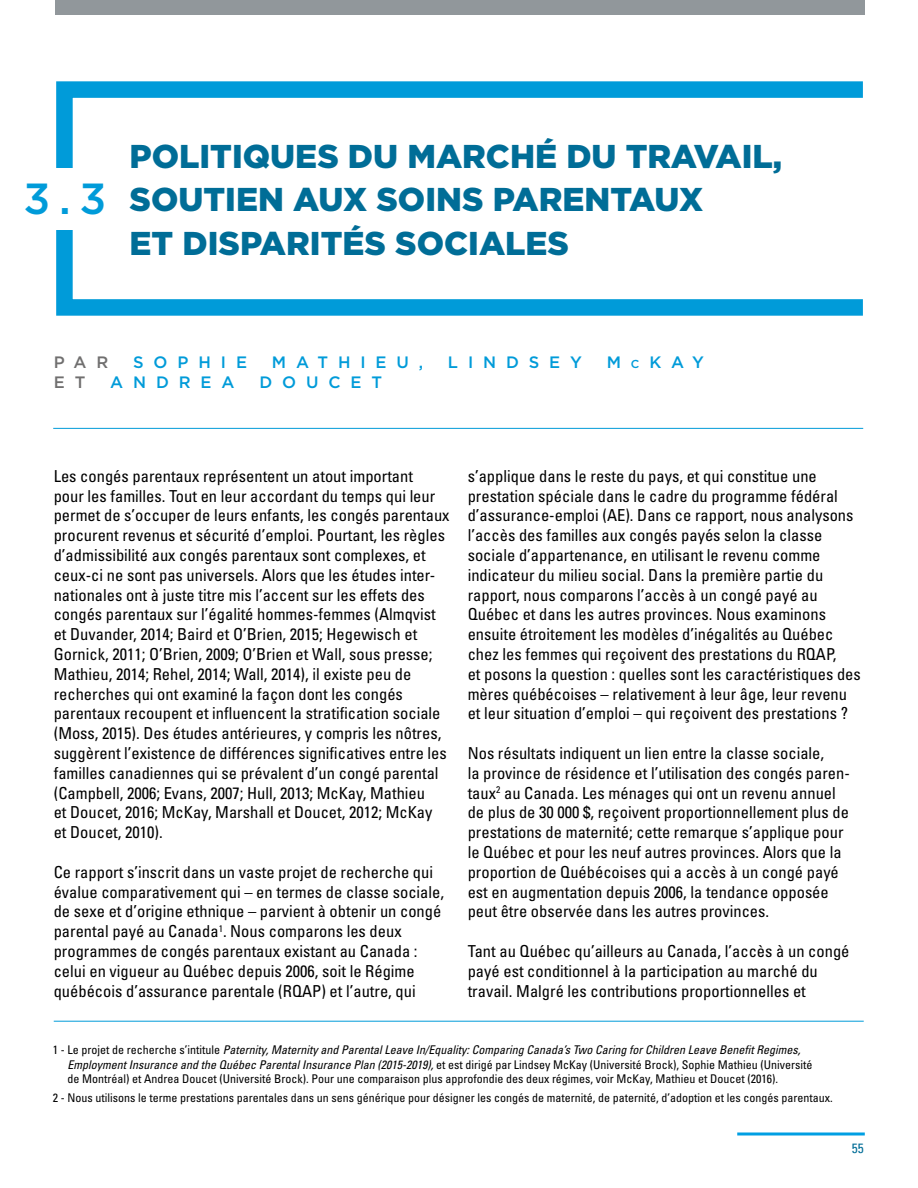
<style>
.page{position:relative;width:918px;height:1188px;background:#fff}
.page>*{position:absolute;margin:0;border:0;box-sizing:border-box;transform-origin:0 0}
.t1{font:500 43.5px "Gotham";color:#009bd9}
.t2{font:900 33px/43.5px "Gotham";color:#006d97}
.t3{font:condensed 16.5px/19.8px "Univers";color:#000}
.t4{font:500 16.5px "Gotham";letter-spacing:.6em;color:#009bd9}
.t5{font:500 16.5px "Gotham";color:#706f6f}
.t6{font:condensed 13.5px "Univers";color:#006d97}
.t7{font:condensed 12px/14.4px "Univers";color:#000}
.s1{font-size:11.55px}
.s2{font-style:italic}
</style>
<div class="page">
<div style="left:56px;top:81px;width:815px;height:235px;border:16px solid #009bd9"></div>
<div style="left:0;top:168px;width:93px;height:61px;background:#fff"></div>
<hr style="left:53px;top:428px;width:810px;height:1px;background:#009bd9">
<hr style="left:54px;top:1021px;width:810px;height:1px;background:#009bd9">
<svg style="left:737px;top:1132px;width:128px;height:4px"></svg>
<div style="left:55px;top:0;width:810px;height:15px;background:#91979b"></div>
<h1 class="t1" style="left:23px;top:174px;width:84px">3.3</h1>
<h2 class="t2" style="left:130px;top:134px;width:654px">POLITIQUES DU MARCHÉ DU TRAVAIL,<br>SOUTIEN AUX SOINS PARENTAUX<br>ET DISPARITÉS SOCIALES</h2>
<p class="t5" style="left:54px;top:353px;width:56px">PAR</p>
<p class="t4" style="left:133px;top:353px;width:115px">SOPHIE</p>
<p class="t4" style="left:272px;top:353px;width:153px">MATHIEU,</p>
<p class="t4" style="left:448px;top:353px;width:136px">LINDSEY</p>
<p class="t4" style="left:607px;top:353px;width:99px">M <span class="s1">c</span> KAY</p>
<p class="t5" style="left:54px;top:372px;width:33px">E T</p>
<p class="t4" style="left:110px;top:372px;width:126px">ANDREA</p>
<p class="t4" style="left:259px;top:372px;width:124px">DOUCET</p>
<p class="t3" style="left:54px;top:466px;width:397px">Les congés parentaux représentent un atout important<br>pour les familles. Tout en leur accordant du temps qui leur permet de s’occuper de leurs enfants, les congés parentaux procurent revenus et sécurité d’emploi. Pourtant, les règles d’admissibilité aux congés parentaux sont complexes, et ceux-ci ne sont pas universels. Alors que les études inter&shy;nationales ont à juste titre mis l’accent sur les effets des congés parentaux sur l’égalité hommes-femmes (Almqvist et Duvander, 2014; Baird et O’Brien, 2015; Hegewisch et Gornick, 2011; O’Brien, 2009; O’Brien et Wall, sous presse; Mathieu, 2014; Rehel, 2014; Wall, 2014), il existe peu de recherches qui ont examiné la façon dont les congés parentaux recoupent et influencent la stratification sociale (Moss, 2015). Des études antérieures, y compris les nôtres, suggèrent l’existence de différences significatives entre les familles canadiennes qui se prévalent d’un congé parental (Campbell, 2006; Evans, 2007; Hull, 2013; McKay, Mathieu<br>et Doucet, 2016; McKay, Marshall et Doucet, 2012; McKay<br>et Doucet, 2010).</p>
<p class="t3" style="left:54px;top:862px;width:392px">Ce rapport s’inscrit dans un vaste projet de recherche qui évalue comparativement qui – en termes de classe sociale, de sexe et d’origine ethnique – parvient à obtenir un congé parental payé au Canada<sup>1</sup>. Nous comparons les deux programmes de congés parentaux existant au Canada : celui en vigueur au Québec depuis 2006, soit le Régime québécois d’assurance parentale (RQAP) et l’autre, qui</p>
<p class="t3" style="left:468px;top:466px;width:395px">s’applique dans le reste du pays, et qui constitue une prestation spéciale dans le cadre du programme fédéral d’assurance-emploi (AE). Dans ce rapport, nous analysons l’accès des familles aux congés payés selon la classe sociale d’appartenance, en utilisant le revenu comme indicateur du milieu social. Dans la première partie du rapport, nous comparons l’accès à un congé payé au Québec et dans les autres provinces. Nous examinons ensuite étroitement les modèles d’inégalités au Québec chez les femmes qui reçoivent des prestations du RQAP,<br>et posons la question : quelles sont les caractéristiques des mères québécoises – relativement à leur âge, leur revenu et leur situation d’emploi – qui reçoivent des prestations ?</p>
<p class="t3" style="left:468px;top:743px;width:384px">Nos résultats indiquent un lien entre la classe sociale,<br>la province de résidence et l’utilisation des congés paren&shy;taux<sup>2</sup> au Canada. Les ménages qui ont un revenu annuel de plus de 30 000 $, reçoivent proportionnellement plus de prestations de maternité; cette remarque s’applique pour le Québec et pour les neuf autres provinces. Alors que la proportion de Québécoises qui a accès à un congé payé est en augmentation depuis 2006, la tendance opposée peut être observée dans les autres provinces.</p>
<p class="t3" style="left:468px;top:941px;width:383px">Tant au Québec qu’ailleurs au Canada, l’accès à un congé payé est conditionnel à la participation au marché du travail. Malgré les contributions proportionnelles et</p>
<p class="t7" style="left:67px;top:1043px;width:747px;text-indent:-15px">1 - Le projet de recherche s’intitule <span class="s2">Paternity, Maternity and Parental Leave In/Equality: Comparing Canada’s Two Caring for Children Leave Benefit Regimes,<br>Employment Insurance and the Québec Parental Insurance Plan (2015-2019),</span> et est dirigé par Lindsey McKay (Université Brock), Sophie Mathieu (Université de Montréal) et Andrea Doucet (Université Brock). Pour une comparaison plus approfondie des deux régimes, voir McKay, Mathieu et Doucet (2016).</p>
<p class="t7" style="left:53px;top:1090px;width:781px">2 - Nous utilisons le terme prestations parentales dans un sens générique pour désigner les congés de maternité, de paternité, d’adoption et les congés parentaux.</p>
<p class="t6" style="left:852px;top:1140px;width:13px">55</p>
</div>
